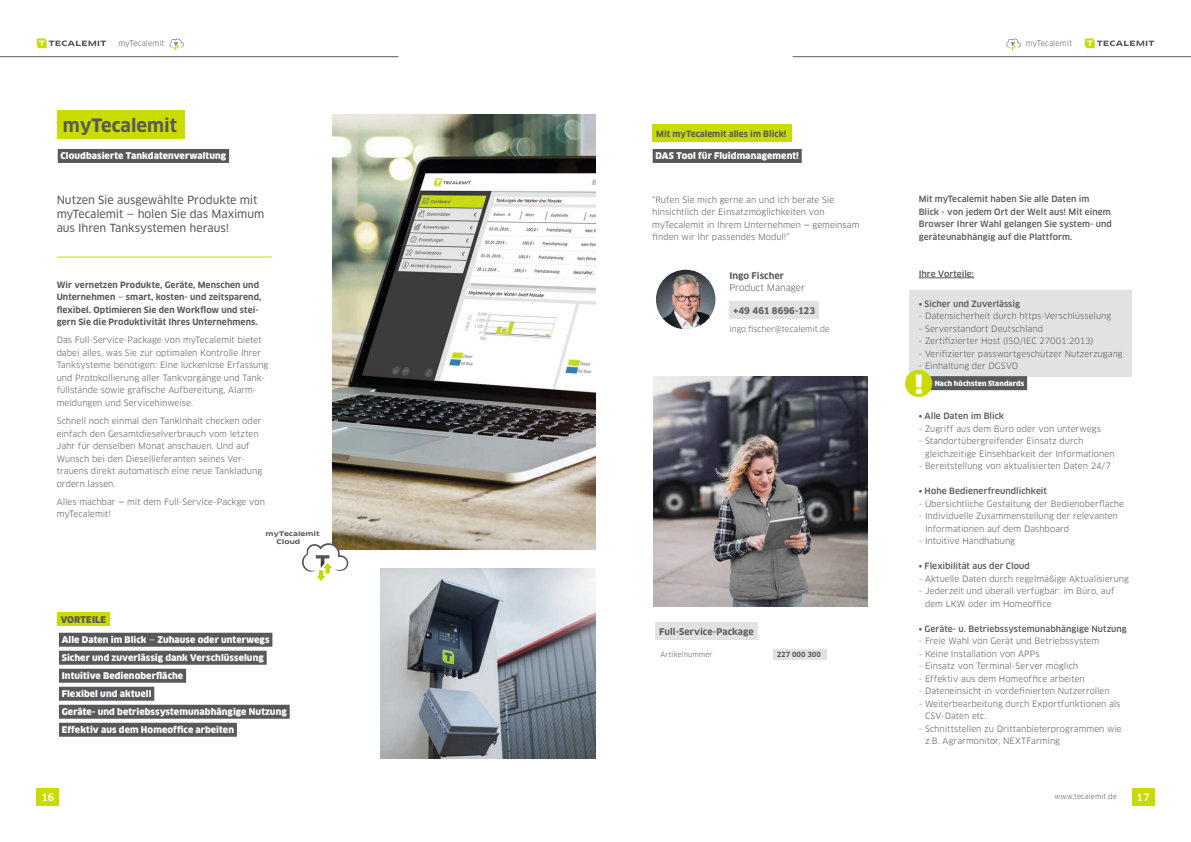
<style>
.page{position:relative;width:1191px;height:842px;background:#fff}
.page>*{position:absolute;margin:0;border:0;box-sizing:border-box;transform-origin:0 0}
.t1{font:700 18px "Clan OT";color:#57595a}
.Beschreibung{font:11px/14px "Clan OT News";letter-spacing:-.01em;color:#57595a}
.t2{font:500 10px "Clan OT";color:#fff}
.Preiszeile_EInzelart{font:900 9px "Clan OT";letter-spacing:.01em;color:#fff}
.Beschreibung-2{font:700 9px "Clan OT";color:#57595a}
.Beschreibung-3{font:9px/12.5px "Clan OT";color:#57595a}
.t3{font:900 9px "Clan OT";letter-spacing:.02em;color:#57595a}
.Beschreibung-4{font:8.5px/12.5px "Clan OT";color:#57595a}
.t4{font:500 8.5px/12.5px "Clan OT";letter-spacing:.005em;color:#57595a}
.Beschreibung-5{font:700 8.5px/12.5px "Clan OT";letter-spacing:.01em;color:#57595a}
.Beschreibung-6{font:8px "Clan OT";color:#57595a}
.t5{font:7.5px "Clan OT";color:#57595a}
.t6{font:7px "Clan OT";letter-spacing:.01em;color:#57595a}
.Preiszeile_EInzelart-2{font:900 7px "Clan OT";letter-spacing:.015em;color:#fff}
.t7{font:700 7px "Clan OT";color:#57595a}
.t8{font:700 6.2px/7.9px "Clan OT Extd";color:#57595a}
.s1{font-family:"Clan OT News";font-weight:400}
.s2{font-family:"Clan OT News"}
.s3{font-weight:700}
</style>
<div class="page">
<hr style="left:0;top:56px;width:398px;height:1px;background:#57595a">
<div style="left:37px;top:788px;width:22px;height:17px;background:#c9db00"></div>
<img style="left:332px;top:114px;width:263px;height:435px">
<hr style="left:792px;top:56px;width:399px;height:1px;background:#57595a">
<div style="left:1132px;top:788px;width:22px;height:17px;background:#c9db00"></div>
<hr style="left:57px;top:257px;width:215px;height:1px;background:#c9db00">
<img style="left:653px;top:376px;width:214px;height:231px">
<img style="left:656px;top:270px;width:59px;height:59px;border-radius:30px">
<img style="left:380px;top:569px;width:215px;height:190px">
<div style="left:57px;top:111px;width:127px;height:28px;background:#c9db00"></div>
<div style="left:909px;top:290px;width:223px;height:86px;background:#e1e2e3"></div>
<div style="left:58px;top:149px;width:171px;height:14px;background:#57595a"></div>
<div style="left:59px;top:633px;width:213px;height:14px;background:#57595a"></div>
<div style="left:59px;top:651px;width:208px;height:14px;background:#57595a"></div>
<div style="left:59px;top:669px;width:127px;height:14px;background:#57595a"></div>
<div style="left:59px;top:687px;width:95px;height:14px;background:#57595a"></div>
<div style="left:59px;top:705px;width:231px;height:14px;background:#57595a"></div>
<div style="left:59px;top:723px;width:178px;height:14px;background:#57595a"></div>
<div style="left:57px;top:612px;width:53px;height:14px;background:#c9db00"></div>
<div style="left:652px;top:149px;width:149px;height:14px;background:#57595a"></div>
<hr style="left:918px;top:278px;width:56px;height:1px;background:#57595a">
<div style="left:652px;top:125px;width:139px;height:17px;background:#c9db00"></div>
<div style="left:773px;top:649px;width:53px;height:11px;background:#e1e2e3"></div>
<div style="left:655px;top:623px;width:102px;height:17px;background:#e1e2e3"></div>
<div style="left:729px;top:301px;width:89px;height:17px;background:#e1e2e3"></div>
<div style="left:930px;top:376px;width:97px;height:14px;background:#57595a"></div>
<div style="left:905px;top:370px;width:27px;height:27px;background:#c9db00;border-radius:50%"></div>
<svg style="left:915px;top:374px;width:7px;height:20px"></svg>
<svg style="left:169px;top:38px;width:15px;height:12px"></svg>
<svg style="left:1006px;top:38px;width:14px;height:12px"></svg>
<svg style="left:302px;top:542px;width:46px;height:39px"></svg>
<svg style="left:1085px;top:38px;width:69px;height:10px"></svg>
<svg style="left:37px;top:38px;width:69px;height:10px"></svg>
<p class="t5" style="left:118px;top:39px;width:48px">myTecalemit</p>
<p class="t5" style="left:1025px;top:39px;width:48px">myTecalemit</p>
<p class="t1" style="left:63px;top:115px;width:116px">myTecalemit</p>
<p class="Preiszeile_EInzelart" style="left:61px;top:150px;width:167px">Cloudbasierte Tankdatenverwaltung</p>
<p class="Beschreibung" style="left:57px;top:193px;width:209px">Nutzen Sie ausgewählte Produkte mit myTecalemit — holen Sie das Maximum aus Ihren Tanksystemen heraus!</p>
<p class="Beschreibung-5" style="left:57px;top:278px;width:206px">Wir vernetzen Produkte, Geräte, Menschen und Unternehmen <span class="s1">—</span> smart, kosten- und zeitsparend, flexibel. Optimieren Sie den Workflow und stei&shy;gern Sie die Produktivität Ihres Unternehmens.</p>
<p class="Beschreibung-4" style="left:57px;top:334px;width:213px">Das Full-Service-Package von myTecalemit bietet dabei alles, was Sie zur optimalen Kontrolle Ihrer Tanksysteme benötigen: Eine lückenlose Erfassung und Protokollierung aller Tankvorgänge und Tank&shy;füllstände sowie grafische Aufbereitung, Alarm&shy;meldungen und Servicehinweise.</p>
<p class="Beschreibung-4" style="left:57px;top:415px;width:207px">Schnell noch einmal den Tankinhalt checken oder einfach den Gesamtdieselverbrauch vom letzten Jahr für denselben Monat anschauen. Und auf Wunsch bei den Diesellieferanten seines Ver&shy;trauens direkt automatisch eine neue Tankladung ordern lassen.</p>
<p class="Beschreibung-4" style="left:57px;top:495px;width:210px">Alles machbar <span class="s2">—</span> mit dem Full-Service-Packge von myTecalemit!</p>
<p class="t3" style="left:61px;top:614px;width:47px">VORTEILE</p>
<p class="t8" style="left:277px;top:530px;width:44px;text-indent:-11px">myTecalemit<br>Cloud</p>
<p class="Preiszeile_EInzelart" style="left:62px;top:634px;width:209px">Alle Daten im Blick <span class="s1">—</span> Zuhause oder unterwegs</p>
<p class="Preiszeile_EInzelart" style="left:62px;top:652px;width:203px">Sicher und zuverlässig dank Verschlüsselung</p>
<p class="Preiszeile_EInzelart" style="left:62px;top:670px;width:123px">Intuitive Bedienoberfläche</p>
<p class="Preiszeile_EInzelart" style="left:62px;top:688px;width:91px">Flexibel und aktuell</p>
<p class="Preiszeile_EInzelart" style="left:62px;top:706px;width:226px">Geräte- und betriebssystemunabhängige Nutzung</p>
<p class="Preiszeile_EInzelart" style="left:62px;top:724px;width:174px">Effektiv aus dem Homeoffice arbeiten</p>
<p class="Beschreibung-5" style="left:656px;top:127px;width:132px">Mit myTecalemit alles im Blick!</p>
<p class="Preiszeile_EInzelart" style="left:655px;top:150px;width:145px">DAS Tool für Fluidmanagement!</p>
<p class="Beschreibung-4" style="left:652px;top:193px;width:209px">"Rufen Sie mich gerne an und ich berate Sie hinsichtlich der Einsatzmöglichkeiten von myTecalemit in Ihrem Unternehmen <span class="s2">—</span> gemeinsam finden wir Ihr passendes Modul!"</p>
<p class="t4" style="left:918px;top:193px;width:195px">Mit myTecalemit haben Sie alle Daten im<br>Blick - von jedem Ort der Welt aus! Mit einem Browser Ihrer Wahl gelangen Sie system- und geräteunabhängig auf die Plattform.</p>
<p class="t4" style="left:918px;top:268px;width:57px">Ihre Vorteile:</p>
<p class="t4" style="left:918px;top:297px;width:103px">• Sicher und Zuverlässig</p>
<p class="Beschreibung-4" style="left:918px;top:310px;width:194px">- Datensicherheit durch https-Verschlüsselung</p>
<p class="Beschreibung-4" style="left:918px;top:322px;width:126px">- Serverstandort Deutschland</p>
<p class="Beschreibung-4" style="left:918px;top:335px;width:176px">- Zertifizierter Host (ISO/IEC 27001:2013)</p>
<p class="Beschreibung-4" style="left:918px;top:347px;width:205px">- Verifizierter passwortgeschützer Nutzerzugang</p>
<p class="Beschreibung-4" style="left:918px;top:360px;width:101px">- Einhaltung der DGSVO</p>
<p class="Beschreibung-3" style="left:729px;top:269px;width:77px"><span class="s3">Ingo Fischer<br></span>Product Manager</p>
<p class="Beschreibung-6" style="left:729px;top:324px;width:102px">ingo.fischer@tecalemit.de</p>
<p class="Beschreibung-2" style="left:733px;top:305px;width:84px">+49 461 8696-123</p>
<p class="Beschreibung-2" style="left:659px;top:627px;width:96px">Full-Service-Package</p>
<p class="t6" style="left:660px;top:650px;width:54px">Artikelnummer</p>
<p class="t7" style="left:777px;top:650px;width:46px">227 000 300</p>
<p class="Preiszeile_EInzelart-2" style="left:934px;top:379px;width:91px">Nach höchsten Standards</p>
<p class="t4" style="left:918px;top:410px;width:87px">• Alle Daten im Blick</p>
<p class="Beschreibung-4" style="left:918px;top:422px;width:184px">- Zugriff aus dem Büro oder von unterwegs</p>
<p class="Beschreibung-4" style="left:925px;top:435px;width:191px;text-indent:-6px">- Standortübergreifender Einsatz durch gleichzeitige Einsehbarkeit der Informationen</p>
<p class="Beschreibung-4" style="left:918px;top:460px;width:194px">- Bereitstellung von aktualisierten Daten 24/7</p>
<p class="t4" style="left:918px;top:485px;width:130px">• Hohe Bedienerfreundlichkeit</p>
<p class="Beschreibung-4" style="left:918px;top:497px;width:207px">- Übersichtliche Gestaltung der Bedienoberfläche</p>
<p class="Beschreibung-4" style="left:925px;top:510px;width:194px;text-indent:-6px">- Individuelle Zusammenstellung der relevanten<br>Informationen auf dem Dashboard</p>
<p class="Beschreibung-4" style="left:918px;top:535px;width:98px">- Intuitive Handhabung</p>
<p class="t4" style="left:918px;top:560px;width:112px">• Flexibilität aus der Cloud</p>
<p class="Beschreibung-4" style="left:918px;top:572px;width:212px">- Aktuelle Daten durch regelmäßige Aktualisierung</p>
<p class="Beschreibung-4" style="left:925px;top:585px;width:191px;text-indent:-6px">- Jederzeit und überall verfügbar: im Büro, auf dem LKW oder im Homeoffice</p>
<p class="t4" style="left:918px;top:622px;width:210px">• Geräte- u. Betriebssystemunabhängige Nutzung</p>
<p class="Beschreibung-4" style="left:918px;top:635px;width:182px">- Freie Wahl von Gerät und Betriebssystem</p>
<p class="Beschreibung-4" style="left:918px;top:647px;width:122px">- Keine Installation von APPs</p>
<p class="Beschreibung-4" style="left:918px;top:660px;width:161px">- Einsatz von Terminal-Server möglich</p>
<p class="Beschreibung-4" style="left:918px;top:672px;width:168px">- Effektiv aus dem Homeoffice arbeiten</p>
<p class="Beschreibung-4" style="left:918px;top:685px;width:192px">- Dateneinsicht in vordefinierten Nutzerrollen</p>
<p class="Beschreibung-4" style="left:925px;top:697px;width:197px;text-indent:-6px">- Weiterbearbeitung durch Exportfunktionen als<br>CSV-Daten etc.</p>
<p class="Beschreibung-4" style="left:925px;top:722px;width:198px;text-indent:-6px">- Schnittstellen zu Drittanbieterprogrammen wie z.B. Agrarmonitor, NEXTFarming</p>
<p class="t2" style="left:41px;top:791px;width:14px">16</p>
<p class="t6" style="left:1054px;top:792px;width:64px">www.tecalemit.de</p>
<p class="t2" style="left:1136px;top:791px;width:14px">17</p>
</div>
